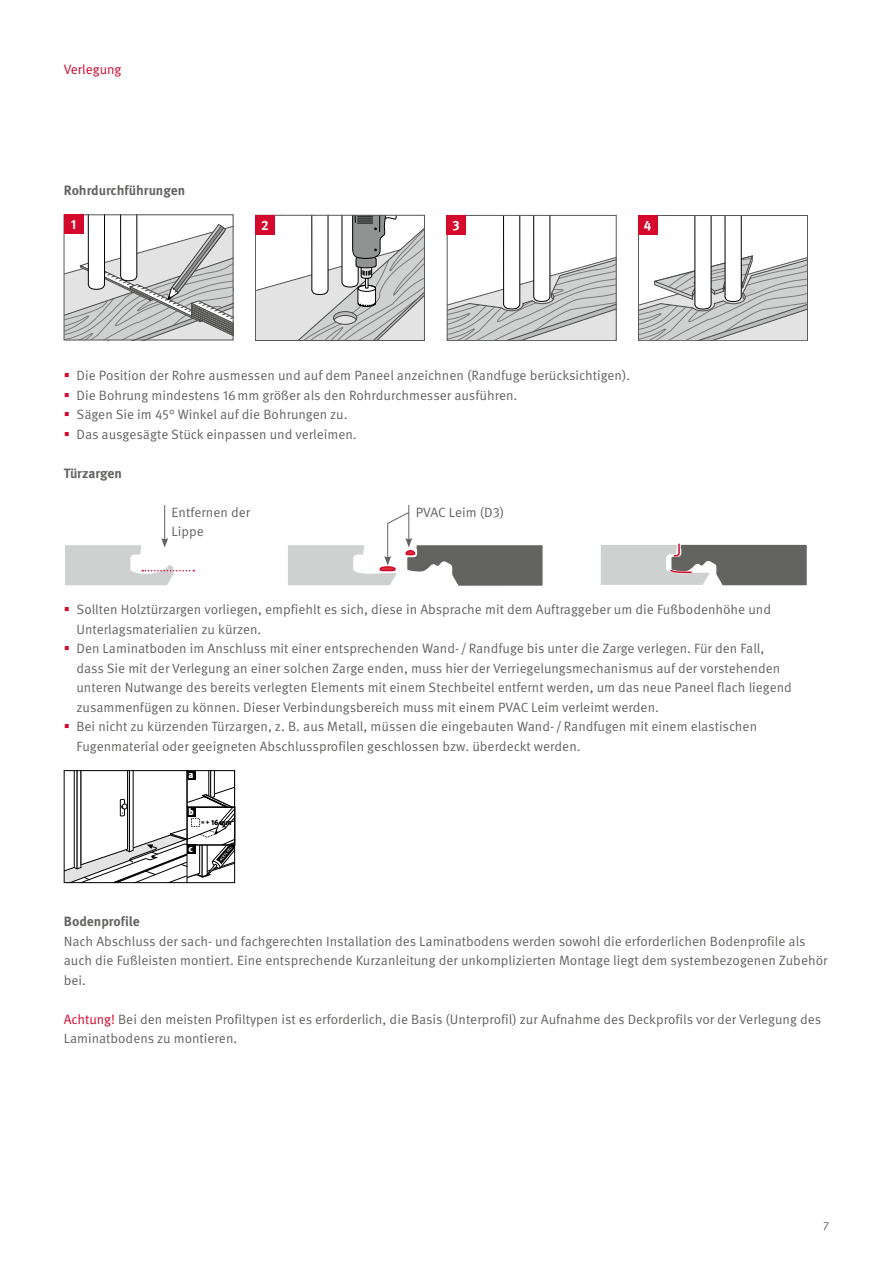
<style>
.page{position:relative;width:893px;height:1263px;background:#fff}
.page>*{position:absolute;margin:0;border:0;box-sizing:border-box;transform-origin:0 0}
.t1{font:13.5px/19.5px "Meta Pro";color:#636362}
.t2{font:700 13.5px "Meta Pro";color:#636362}
.t3{font:13.5px "Meta Pro";letter-spacing:-.005em;color:#d4082c}
.t4{font:700 13.5px "Meta Pro";color:#fff}
.t5{font:12px "Meta Pro";color:#636362}
.t6{font:900 9.6px "Meta Pro";color:#fff}
.t7{font:900 7.35px "Meta Pro";color:#000}
.s1{font-size:5.25px}
.s2{color:#d4082c}
</style>
<div class="page">
<svg style="left:64px;top:215px;width:169px;height:125px"></svg>
<div style="left:64px;top:214px;width:19px;height:20px;background:#d4082c"></div>
<svg style="left:449px;top:217px;width:166px;height:122px"></svg>
<div style="left:447px;top:215px;width:170px;height:126px;border:1px solid #565656"></div>
<div style="left:446px;top:215px;width:20px;height:19px;background:#d4082c"></div>
<svg style="left:257px;top:217px;width:166px;height:122px"></svg>
<div style="left:255px;top:215px;width:170px;height:126px;border:1px solid #565656"></div>
<div style="left:255px;top:215px;width:20px;height:19px;background:#d4082c"></div>
<svg style="left:640px;top:217px;width:166px;height:122px"></svg>
<div style="left:638px;top:215px;width:170px;height:126px;border:1px solid #565656"></div>
<div style="left:638px;top:215px;width:19px;height:19px;background:#d4082c"></div>
<hr style="left:164px;top:505px;width:1px;height:35px;background:#636362">
<svg style="left:65px;top:538px;width:129px;height:48px"></svg>
<hr style="left:408px;top:505px;width:1px;height:35px;background:#636362">
<svg style="left:405px;top:538px;width:138px;height:48px"></svg>
<hr style="left:387px;top:523px;width:1px;height:35px;background:#636362">
<svg style="left:288px;top:543px;width:108px;height:43px"></svg>
<svg style="left:387px;top:512px;width:23px;height:12px"></svg>
<svg style="left:601px;top:543px;width:206px;height:43px"></svg>
<svg style="left:66px;top:772px;width:167px;height:109px"></svg>
<div style="left:187px;top:807px;width:9px;height:10px;background:#000"></div>
<div style="left:187px;top:771px;width:9px;height:8px;background:#000"></div>
<div style="left:187px;top:845px;width:9px;height:9px;background:#000"></div>
<div style="left:64px;top:770px;width:171px;height:113px;border:1px solid #000"></div>
<p class="t3" style="left:64px;top:61px;width:59px">Verlegung</p>
<p class="t2" style="left:64px;top:180px;width:123px">Rohrdurchführungen</p>
<p class="t4" style="left:71px;top:214px;width:7px">1</p>
<p class="t4" style="left:261px;top:214px;width:9px">2</p>
<p class="t4" style="left:453px;top:214px;width:9px">3</p>
<p class="t4" style="left:644px;top:214px;width:9px">4</p>
<p class="t1" style="left:77px;top:366px;width:555px">Die Position der Rohre ausmessen und auf dem Paneel anzeichnen (Randfuge berücksichtigen).<br>Die Bohrung mindestens 16mm größer als den Rohrdurchmesser ausführen.<br>Sägen Sie im 45° Winkel auf die Bohrungen zu.<br>Das ausgesägte Stück einpassen und verleimen.</p>
<p class="t2" style="left:64px;top:462px;width:60px">Türzargen</p>
<p class="t1" style="left:172px;top:502px;width:80px">Entfernen der<br>Lippe</p>
<p class="t1" style="left:416px;top:502px;width:90px">PVAC Leim (D3)</p>
<p class="t1" style="left:77px;top:600px;width:717px">Sollten Holztürzargen vorliegen, empfiehlt es sich, diese in Absprache mit dem Auftraggeber um die Fußbodenhöhe und Unterlagsmaterialien zu kürzen.<br>Den Laminatboden im Anschluss mit einer entsprechenden Wand- /Randfuge bis unter die Zarge verlegen. Für den Fall, dass Sie mit der Verlegung an einer solchen Zarge enden, muss hier der Verriegelungsmechanismus auf der vorstehenden unteren Nutwange des bereits verlegten Elements mit einem Stechbeitel entfernt werden, um das neue Paneel flach liegend zusammenfügen zu können. Dieser Verbindungsbereich muss mit einem PVAC Leim verleimt werden.<br>Bei nicht zu kürzenden Türzargen, z. B. aus Metall, müssen die eingebauten Wand- /Randfugen mit einem elastischen Fugenmaterial oder geeigneten Abschlussprofilen geschlossen bzw. überdeckt werden.</p>
<p class="t6" style="left:189px;top:768px;width:7px">a</p>
<p class="t6" style="left:189px;top:806px;width:7px">b</p>
<p class="t6" style="left:189px;top:843px;width:6px">c</p>
<p class="t7" style="left:201px;top:817px;width:32px"><span class="s1">= +</span> 16mm</p>
<p class="t2" style="left:64px;top:911px;width:77px">Bodenprofile</p>
<p class="t1" style="left:64px;top:931px;width:765px">Nach Abschluss der sach- und fachgerechten Installation des Laminatbodens werden sowohl die erforderlichen Bodenprofile als auch die Fußleisten montiert. Eine entsprechende Kurzanleitung der unkomplizierten Montage liegt dem systembezogenen Zubehör bei.</p>
<p class="t1" style="left:64px;top:1009px;width:759px"><span class="s2">Achtung!</span> Bei den meisten Profiltypen ist es erforderlich, die Basis (Unterprofil) zur Aufnahme des Deckprofils vor der Verlegung des<br>Laminatbodens zu montieren.</p>
<p class="t5" style="left:823px;top:1218px;width:8px">7</p>
</div>
